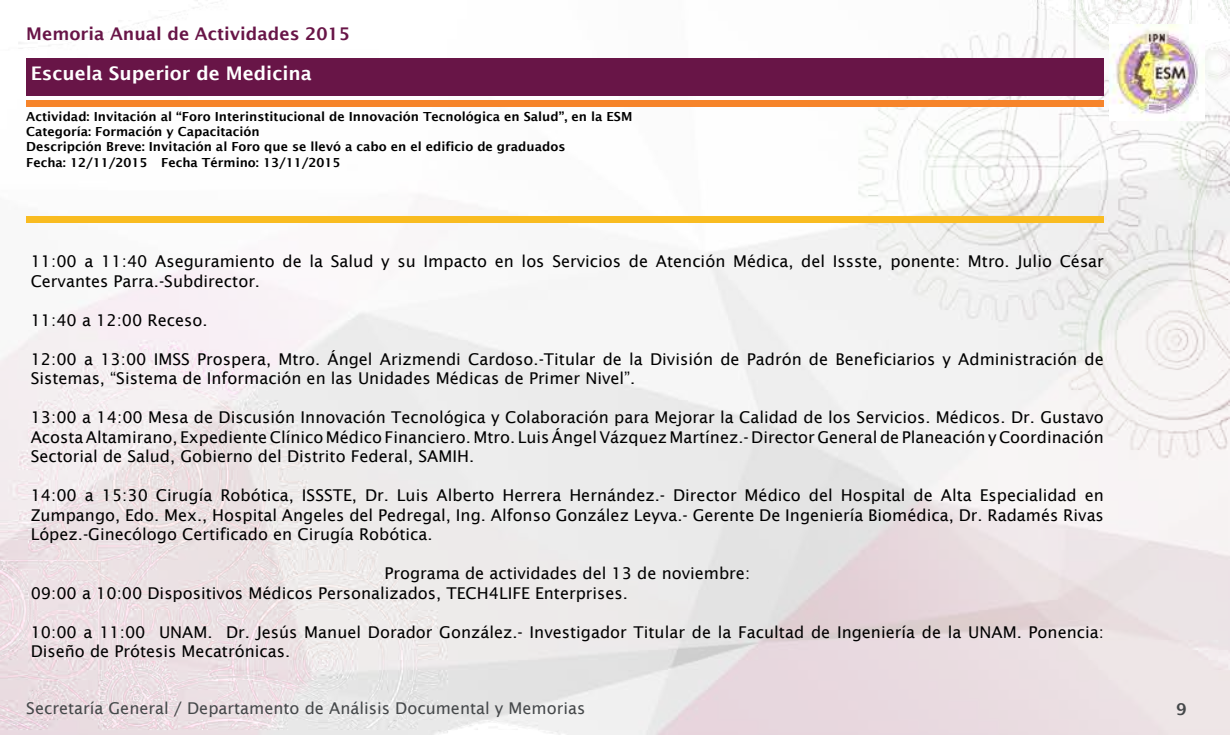
<style>
.page{position:relative;width:1230px;height:735px;background:#fff}
.page>*{position:absolute;margin:0;border:0;box-sizing:border-box;transform-origin:0 0}
.t1{font:600 18.75px "Lucida Sans";color:#fff}
.t2{font:600 17.5px "Lucida Sans";color:#681547}
.t3{font:16.25px/19.5px "Lucida Sans";color:#000}
.t4{font:16.25px "Lucida Sans";color:#45484a}
.t5{font:600 16.25px "Lucida Sans";color:#45484a}
.t6{font:600 12.5px/15px "Lucida Sans";color:#000}
</style>
<div class="page">
<img style="left:0;top:0;width:1230px;height:735px">
<img style="left:1109px;top:24px;width:95px;height:97px">
<div style="left:26px;top:58px;width:1078px;height:38px;background:#681547"></div>
<div style="left:26px;top:216px;width:1078px;height:7px;background:#f9bc21"></div>
<div style="left:26px;top:100px;width:1078px;height:6px;background:#f6842a"></div>
<p class="t2" style="left:26px;top:24px;width:325px">Memoria Anual de Actividades 2015</p>
<p class="t1" style="left:31px;top:63px;width:283px">Escuela Superior de Medicina</p>
<p class="t6" style="left:26px;top:109px;width:608px">Actividad: Invitación al “Foro Interinstitucional de Innovación Tecnológica en Salud”, en la ESM<br>Categoría: Formación y Capacitación<br>Descripción Breve: Invitación al Foro que se llevó a cabo en el edificio de graduados</p>
<p class="t6" style="left:26px;top:155px;width:316px">Fecha: 12/11/2015 Fecha Término: 13/11/2015</p>
<p class="t3" style="left:31px;top:251px;width:1075px">11:00 a 11:40 Aseguramiento de la Salud y su Impacto en los Servicios de Atención Médica, del Issste, ponente: Mtro. Julio César<br>Cervantes Parra.-Subdirector.</p>
<p class="t3" style="left:31px;top:310px;width:178px">11:40 a 12:00 Receso.</p>
<p class="t3" style="left:31px;top:349px;width:1075px">12:00 a 13:00 IMSS Prospera, Mtro. Ángel Arizmendi Cardoso.-Titular de la División de Padrón de Beneficiarios y Administración de<br>Sistemas, “Sistema de Información en las Unidades Médicas de Primer Nivel”.</p>
<p class="t3" style="left:31px;top:407px;width:1075px;text-align:justify">13:00 a 14:00 Mesa de Discusión Innovación Tecnológica y Colaboración para Mejorar la Calidad de los Servicios. Médicos. Dr. Gustavo Acosta Altamirano, Expediente Clínico Médico Financiero. Mtro. Luis Ángel Vázquez Martínez.- Director General de Planeación y Coordinación Sectorial de Salud, Gobierno del Distrito Federal, SAMIH.</p>
<p class="t3" style="left:31px;top:485px;width:1075px;text-align:justify">14:00 a 15:30 Cirugía Robótica, ISSSTE, Dr. Luis Alberto Herrera Hernández.- Director Médico del Hospital de Alta Especialidad en Zumpango, Edo. Mex., Hospital Angeles del Pedregal, Ing. Alfonso González Leyva.- Gerente De Ingeniería Biomédica, Dr. Radamés Rivas López.-Ginecólogo Certificado en Cirugía Robótica.</p>
<p class="t3" style="left:31px;top:563px;width:721px;text-indent:354px">Programa de actividades del 13 de noviembre:<br>09:00 a 10:00 Dispositivos Médicos Personalizados, TECH4LIFE Enterprises.</p>
<p class="t3" style="left:31px;top:622px;width:1075px">10:00 a 11:00 UNAM. Dr. Jesús Manuel Dorador González.- Investigador Titular de la Facultad de Ingeniería de la UNAM. Ponencia:<br>Diseño de Prótesis Mecatrónicas.</p>
<p class="t4" style="left:26px;top:699px;width:561px">Secretaría General / Departamento de Análisis Documental y Memorias</p>
<p class="t5" style="left:1176px;top:700px;width:12px">9</p>
</div>
